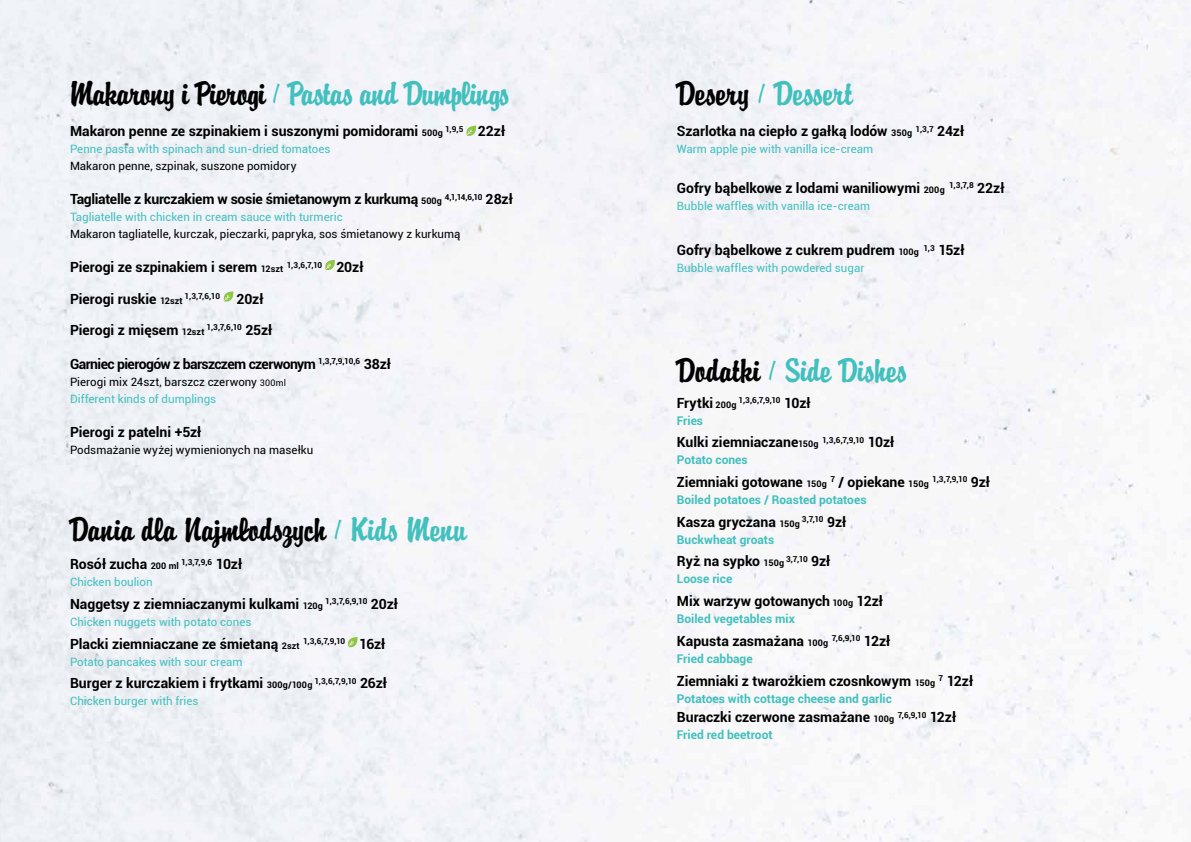
<style>
.page{position:relative;width:1191px;height:842px;background:#fff}
.page>*{position:absolute;margin:0;border:0;box-sizing:border-box;transform-origin:0 0}
.t1{font:30px "Brody";letter-spacing:-.01em;color:#41c0be}
.t2{font:30px "Brody";color:#000}
.t3{font:700 14px "Roboto";color:#000}
.t4{font:700 14px "Roboto";letter-spacing:-.02em;color:#000}
.t5{font:700 14px "Roboto";letter-spacing:-.04em;color:#000}
.t6{font:700 12px "Roboto";color:#41c0be}
.t7{font:11.5px "Roboto";color:#41c0be}
.t8{font:11.5px/17px "Roboto";color:#000}
.t9{font:700 8.2px "Roboto";letter-spacing:-.03em;color:#000}
.s1{color:#000}
.s2{font-size:9px}
.s3{font-size:14px}
.s4{color:#41c0be}
</style>
<div class="page">
<svg style="left:466px;top:125px;width:11px;height:11px"></svg>
<svg style="left:325px;top:260px;width:11px;height:10px"></svg>
<svg style="left:224px;top:291px;width:10px;height:11px"></svg>
<svg style="left:235px;top:528px;width:15px;height:12px"></svg>
<svg style="left:348px;top:637px;width:10px;height:11px"></svg>
<h1 class="t1" style="left:70px;top:75px;width:442px"><span class="s1">Makarony i Pierogi</span> / Pastas and Dumplings</h1>
<p class="t3" style="left:70px;top:122px;width:374px">Makaron penne ze szpinakiem i suszonymi pomidorami <span class="s2">500g</span></p>
<p class="t9" style="left:445px;top:123px;width:61px">1,9,5 <span class="s3">22zł</span></p>
<p class="t7" style="left:70px;top:141px;width:262px">Penne pasta with spinach and sun-dried tomatoes</p>
<p class="t8" style="left:70px;top:157px;width:228px">Makaron penne, szpinak, suszone pomidory</p>
<p class="t4" style="left:70px;top:190px;width:373px">Tagliatelle z kurczakiem w sosie śmietanowym z kurkumą <span class="s2">500g</span></p>
<p class="t9" style="left:445px;top:191px;width:69px">4,1,14,6,10 <span class="s3">28zł</span></p>
<p class="t7" style="left:70px;top:209px;width:274px">Tagliatelle with chicken in cream sauce with turmeric</p>
<p class="t8" style="left:70px;top:225px;width:392px">Makaron tagliatelle, kurczak, pieczarki, papryka, sos śmietanowy z kurkumą</p>
<p class="t3" style="left:70px;top:258px;width:215px">Pierogi ze szpinakiem i serem <span class="s2">12szt</span></p>
<p class="t9" style="left:287px;top:259px;width:78px">1,3,6,7,10 <span class="s3">20zł</span></p>
<p class="t3" style="left:70px;top:289px;width:114px">Pierogi ruskie <span class="s2">12szt</span></p>
<p class="t9" style="left:185px;top:290px;width:80px">1,3,7,6,10 <span class="s3">20zł</span></p>
<p class="t3" style="left:70px;top:320px;width:136px">Pierogi z mięsem <span class="s2">12szt</span></p>
<p class="t9" style="left:207px;top:321px;width:67px">1,3,7,6,10 <span class="s3">25zł</span></p>
<p class="t5" style="left:70px;top:354px;width:322px">Garniec pierogów z barszczem czerwonym <sup>1,3,7,9,10,6</sup> 38zł</p>
<p class="t8" style="left:70px;top:373px;width:217px">Pierogi mix 24szt, barszcz czerwony <span class="s2">300ml<br></span><span class="s4">Different kinds of dumplings</span></p>
<p class="t3" style="left:70px;top:422px;width:133px">Pierogi z patelni +5zł</p>
<p class="t8" style="left:70px;top:441px;width:245px">Podsmażanie wyżej wymienionych na masełku</p>
<h1 class="t2" style="left:70px;top:511px;width:398px">Dania dla Najmlodszych <span class="s4">/ Kids Menu</span></h1>
<p class="t3" style="left:70px;top:554px;width:110px">Rosół zucha <span class="s2">200 ml</span></p>
<p class="t9" style="left:181px;top:556px;width:63px">1,3,7,9,6 <span class="s3">10zł</span></p>
<p class="t7" style="left:70px;top:574px;width:84px">Chicken boulion</p>
<p class="t3" style="left:70px;top:594px;width:254px">Naggetsy z ziemniaczanymi kulkami <span class="s2">120g</span></p>
<p class="t9" style="left:325px;top:596px;width:74px">1,3,7,6,9,10 <span class="s3">20zł</span></p>
<p class="t7" style="left:70px;top:614px;width:183px">Chicken nuggets with potato cones</p>
<p class="t3" style="left:70px;top:634px;width:231px">Placki ziemniaczane ze śmietaną <span class="s2">2szt</span></p>
<p class="t9" style="left:303px;top:635px;width:84px">1,3,6,7,9,10 <span class="s3">16zł</span></p>
<p class="t7" style="left:70px;top:653px;width:174px">Potato pancakes with sour cream</p>
<p class="t3" style="left:70px;top:673px;width:244px">Burger z kurczakiem i frytkami <span class="s2">300g/100g</span></p>
<p class="t9" style="left:314px;top:675px;width:74px">1,3,6,7,9,10 <span class="s3">26zł</span></p>
<p class="t7" style="left:70px;top:693px;width:130px">Chicken burger with fries</p>
<h1 class="t1" style="left:677px;top:75px;width:178px"><span class="s1">Desery</span> / Dessert</h1>
<p class="t3" style="left:677px;top:122px;width:237px">Szarlotka na ciepło z gałką lodów <span class="s2">350g</span></p>
<p class="t9" style="left:915px;top:123px;width:50px">1,3,7 <span class="s3">24zł</span></p>
<p class="t7" style="left:677px;top:141px;width:198px">Warm apple pie with vanilla ice-cream</p>
<p class="t3" style="left:677px;top:178px;width:269px">Gofry bąbelkowe z lodami waniliowymi <span class="s2">200g</span></p>
<p class="t9" style="left:949px;top:180px;width:57px">1,3,7,8 <span class="s3">22zł</span></p>
<p class="t7" style="left:677px;top:198px;width:195px">Bubble waffles with vanilla ice-cream</p>
<p class="t3" style="left:677px;top:241px;width:289px">Gofry bąbelkowe z cukrem pudrem <span class="s2">100g</span> <sup>1,3</sup> 15zł</p>
<p class="t7" style="left:677px;top:260px;width:189px">Bubble waffles with powdered sugar</p>
<h1 class="t1" style="left:677px;top:352px;width:232px"><span class="s1">Dodatki</span> / Side Dishes</h1>
<p class="t3" style="left:677px;top:393px;width:61px">Frytki <span class="s2">200g</span></p>
<p class="t9" style="left:738px;top:394px;width:73px">1,3,6,7,9,10 <span class="s3">10zł</span></p>
<p class="t6" style="left:677px;top:412px;width:28px">Fries</p>
<p class="t3" style="left:677px;top:433px;width:143px">Kulki ziemniaczane<span class="s2">150g</span></p>
<p class="t9" style="left:822px;top:434px;width:73px">1,3,6,7,9,10 <span class="s3">10zł</span></p>
<p class="t6" style="left:677px;top:452px;width:72px">Potato cones</p>
<p class="t3" style="left:677px;top:472px;width:253px">Ziemniaki gotowane <span class="s2">150g</span> <sup>7</sup> / opiekane <span class="s2">150g</span></p>
<p class="t9" style="left:932px;top:474px;width:59px">1,3,7,9,10 <span class="s3">9zł</span></p>
<p class="t6" style="left:677px;top:491px;width:191px">Boiled potatoes / Roasted potatoes</p>
<p class="t3" style="left:677px;top:512px;width:125px">Kasza gryczana <span class="s2">150g</span></p>
<p class="t9" style="left:802px;top:513px;width:46px">3,7,10 <span class="s3">9zł</span></p>
<p class="t6" style="left:677px;top:531px;width:99px">Buckwheat groats</p>
<p class="t3" style="left:677px;top:552px;width:109px">Ryż na sypko <span class="s2">150g</span></p>
<p class="t9" style="left:786px;top:553px;width:46px">3,7,10 <span class="s3">9zł</span></p>
<p class="t6" style="left:677px;top:571px;width:57px">Loose rice</p>
<p class="t3" style="left:677px;top:591px;width:207px">Mix warzyw gotowanych <span class="s2">100g</span> 12zł</p>
<p class="t6" style="left:677px;top:610px;width:120px">Boiled vegetables mix</p>
<p class="t3" style="left:677px;top:631px;width:153px">Kapusta zasmażana <span class="s2">100g</span></p>
<p class="t9" style="left:831px;top:632px;width:60px">7,6,9,10 <span class="s3">12zł</span></p>
<p class="t6" style="left:677px;top:650px;width:77px">Fried cabbage</p>
<p class="t3" style="left:677px;top:671px;width:298px">Ziemniaki z twarożkiem czosnkowym <span class="s2">150g</span> <sup>7</sup> 12zł</p>
<p class="t6" style="left:677px;top:690px;width:216px">Potatoes with cottage cheese and garlic</p>
<p class="t3" style="left:677px;top:707px;width:219px">Buraczki czerwone zasmażane <span class="s2">100g</span></p>
<p class="t9" style="left:897px;top:709px;width:60px">7,6,9,10 <span class="s3">12zł</span></p>
<p class="t6" style="left:677px;top:727px;width:97px">Fried red beetroot</p>
</div>
